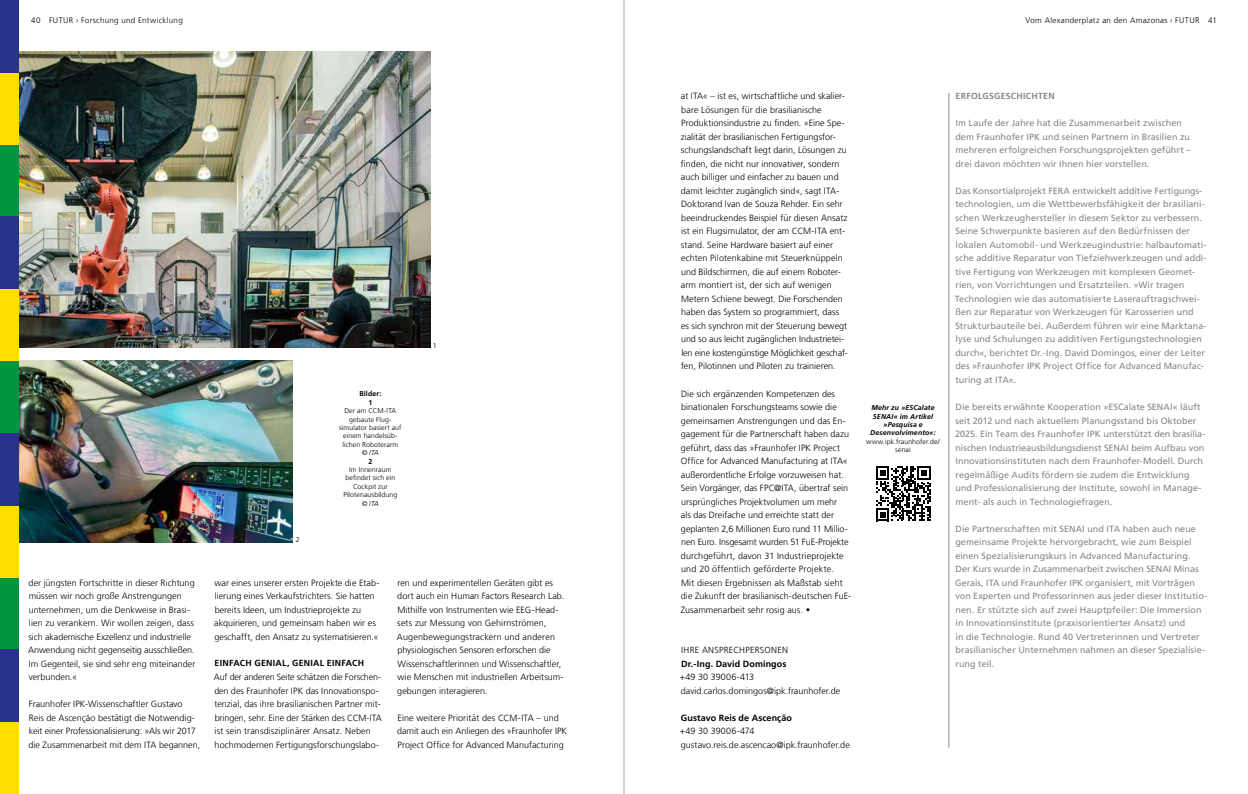
<style>
.page{position:relative;width:1248px;height:794px;background:#fff}
.page>*{position:absolute;margin:0;border:0;box-sizing:border-box;transform-origin:0 0}
.t1{font:300 9px/13.5px "Frutiger LT Com";letter-spacing:.005em;color:#000}
.t2{font:9px/13.5px "Frutiger LT Com";letter-spacing:.005em;color:#878787}
.t3{font:700 9px "Frutiger LT Com";letter-spacing:.01em;color:#000}
.t4{font:700 8.8px "Frutiger LT Com";letter-spacing:.03em;color:#000}
.t5{font:300 8.8px "Frutiger LT Com";letter-spacing:.03em;color:#000}
.t6{font:700 8.8px "Frutiger LT Com";letter-spacing:.025em;color:#878787}
.t7{font:300 8px "Frutiger LT Com";letter-spacing:.04em;color:#000}
.t8{font:300 7px/8.4px "Frutiger LT Com";letter-spacing:.01em;color:#000;text-align:center}
.t9{font:italic 700 7px/8.4px "Frutiger LT Com";letter-spacing:.015em;color:#000;text-align:center}
.t10{font:700 7px/8.4px "Frutiger LT Com";letter-spacing:.02em;color:#000;text-align:center}
.t11{font:italic 300 7px "Frutiger LT Com";letter-spacing:-.005em;color:#000}
</style>
<div class="page">
<hr style="left:948px;top:93px;width:1px;height:654px;background:#878787">
<svg style="left:876px;top:466px;width:54px;height:55px"></svg>
<img style="left:18px;top:361px;width:275px;height:181px">
<img style="left:18px;top:51px;width:412px;height:297px">
<div style="left:0;top:144px;width:18px;height:72px;background:#009641"></div>
<div style="left:0;top:72px;width:18px;height:72px;background:#fd0"></div>
<div style="left:0;top:0;width:18px;height:72px;background:#28348b"></div>
<div style="left:0;top:361px;width:18px;height:72px;background:#009641"></div>
<div style="left:0;top:289px;width:18px;height:72px;background:#fd0"></div>
<div style="left:0;top:216px;width:18px;height:73px;background:#28348b"></div>
<div style="left:0;top:577px;width:18px;height:72px;background:#009641"></div>
<div style="left:0;top:505px;width:18px;height:72px;background:#fd0"></div>
<div style="left:0;top:433px;width:18px;height:72px;background:#28348b"></div>
<div style="left:0;top:722px;width:18px;height:72px;background:#fd0"></div>
<div style="left:0;top:649px;width:18px;height:73px;background:#28348b"></div>
<hr style="left:623px;top:0;width:1px;height:794px;background:#c6c6c6">
<p class="t7" style="left:31px;top:16px;width:153px">40 FUTUR › Forschung und Entwicklung</p>
<p class="t7" style="left:1025px;top:16px;width:193px">Vom Alexanderplatz an den Amazonas ‹ FUTUR 41</p>
<p class="t8" style="left:433px;top:341px;width:5px">1</p>
<p class="t8" style="left:295px;top:535px;width:5px">2</p>
<p class="t10" style="left:359px;top:390px;width:23px">Bilder:<br>1</p>
<p class="t8" style="left:339px;top:406px;width:64px">Der am CCM-ITA gebaute Flug&shy;simulator basiert auf einem handelsüb&shy;lichen Roboterarm</p>
<p class="t11" style="left:362px;top:448px;width:19px">© ITA</p>
<p class="t10" style="left:368px;top:457px;width:5px">2</p>
<p class="t8" style="left:343px;top:465px;width:55px">Im Innenraum befindet sich ein<br>Cockpit zur<br>Pilotenausbildung</p>
<p class="t11" style="left:362px;top:499px;width:19px">© ITA</p>
<p class="t1" style="left:28px;top:576px;width:169px">der jüngsten Fortschritte in dieser Richtung müssen wir noch große Anstrengungen unternehmen, um die Denkweise in Brasi&shy;lien zu verankern. Wir wollen zeigen, dass sich akademische Exzellenz und industrielle Anwendung nicht gegenseitig ausschließen.<br>Im Gegenteil, sie sind sehr eng miteinander verbunden.«</p>
<p class="t1" style="left:29px;top:697px;width:173px">Fraunhofer IPK-Wissenschaftler Gustavo<br>Reis de Ascenção bestätigt die Notwendig&shy;keit einer Professionalisierung: »Als wir 2017 die Zusammenarbeit mit dem ITA begannen,</p>
<p class="t1" style="left:214px;top:576px;width:166px">war eines unserer ersten Projekte die Etab&shy;lierung eines Verkaufstrichters. Sie hatten bereits Ideen, um Industrieprojekte zu akquirieren, und gemeinsam haben wir es geschafft, den Ansatz zu systematisieren.«</p>
<p class="t4" style="left:215px;top:657px;width:151px">EINFACH GENIAL, GENIAL EINFACH</p>
<p class="t1" style="left:214px;top:670px;width:169px">Auf der anderen Seite schätzen die Forschen&shy;den des Fraunhofer IPK das Innovationspo&shy;tenzial, das ihre brasilianischen Partner mit&shy;bringen, sehr. Eine der Stärken des CCM-ITA ist sein transdisziplinärer Ansatz. Neben hochmodernen Fertigungsforschungslabo-</p>
<p class="t1" style="left:397px;top:576px;width:169px">ren und experimentellen Geräten gibt es dort auch ein Human Factors Research Lab.<br>Mithilfe von Instrumenten wie EEG-Head&shy;sets zur Messung von Gehirnströmen, Augenbewegungstrackern und anderen physiologischen Sensoren erforschen die Wissenschaftlerinnen und Wissenschaftler, wie Menschen mit industriellen Arbeitsum&shy;gebungen interagieren.</p>
<p class="t1" style="left:397px;top:711px;width:171px">Eine weitere Priorität des CCM-ITA – und damit auch ein Anliegen des »Fraunhofer IPK<br>Project Office for Advanced Manufacturing</p>
<p class="t1" style="left:680px;top:90px;width:168px">at ITA« – ist es, wirtschaftliche und skalier&shy;bare Lösungen für die brasilianische Produktionsindustrie zu finden. »Eine Spe&shy;zialität der brasilianischen Fertigungsfor&shy;schungslandschaft liegt darin, Lösungen zu finden, die nicht nur innovativer, sondern auch billiger und einfacher zu bauen und damit leichter zugänglich sind«, sagt ITA-Doktorand Ivan de Souza Rehder. Ein sehr beeindruckendes Beispiel für diesen Ansatz ist ein Flugsimulator, der am CCM-ITA ent&shy;stand. Seine Hardware basiert auf einer echten Pilotenkabine mit Steuerknüppeln und Bildschirmen, die auf einem Roboter&shy;arm montiert ist, der sich auf wenigen Metern Schiene bewegt. Die Forschenden haben das System so programmiert, dass es sich synchron mit der Steuerung bewegt und so aus leicht zugänglichen Industrietei&shy;len eine kostengünstige Möglichkeit geschaf&shy;fen, Pilotinnen und Piloten zu trainieren.</p>
<p class="t1" style="left:680px;top:387px;width:172px">Die sich ergänzenden Kompetenzen des binationalen Forschungsteams sowie die gemeinsamen Anstrengungen und das En&shy;gagement für die Partnerschaft haben dazu geführt, dass das »Fraunhofer IPK Project Office for Advanced Manufacturing at ITA« außerordentliche Erfolge vorzuweisen hat.<br>Sein Vorgänger, das FPC@ITA, übertraf sein ursprüngliches Projektvolumen um mehr<br>als das Dreifache und erreichte statt der geplanten 2,6 Millionen Euro rund 11 Millio&shy;nen Euro. Insgesamt wurden 51 FuE-Projekte durchgeführt, davon 31 Industrieprojekte und 20 öffentlich geförderte Projekte.<br>Mit diesen Ergebnissen als Maßstab sieht die Zukunft der brasilianisch-deutschen FuE-Zusammenarbeit sehr rosig aus.</p>
<p class="t5" style="left:681px;top:645px;width:108px">IHRE ANSPRECHPERSONEN</p>
<p class="t3" style="left:681px;top:658px;width:107px">Dr.-Ing. David Domingos</p>
<p class="t1" style="left:680px;top:670px;width:162px">+49 30 39006-413 david.carlos.domingos@ipk.fraunhofer.de</p>
<p class="t3" style="left:681px;top:712px;width:113px">Gustavo Reis de Ascenção</p>
<p class="t1" style="left:680px;top:724px;width:171px">+49 30 39006-474 gustavo.reis.de.ascencao@ipk.fraunhofer.de</p>
<p class="t9" style="left:870px;top:403px;width:67px">Mehr zu »ESCalate<br>SENAI« im Artikel »Pesquisa e<br>Desenvolvimento«:</p>
<p class="t8" style="left:866px;top:437px;width:75px">www.ipk.fraunhofer.de/ senai</p>
<p class="t6" style="left:955px;top:91px;width:101px">ERFOLGSGESCHICHTEN</p>
<p class="t2" style="left:955px;top:117px;width:237px">Im Laufe der Jahre hat die Zusammenarbeit zwischen dem Fraunhofer IPK und seinen Partnern in Brasilien zu mehreren erfolgreichen Forschungsprojekten geführt – drei davon möchten wir Ihnen hier vorstellen.</p>
<p class="t2" style="left:954px;top:184px;width:253px">Das Konsortialprojekt FERA entwickelt additive Fertigungs&shy;technologien, um die Wettbewerbsfähigkeit der brasiliani&shy;schen Werkzeughersteller in diesem Sektor zu verbessern.<br>Seine Schwerpunkte basieren auf den Bedürfnissen der lokalen Automobil- und Werkzeugindustrie: halbautomati&shy;sche additive Reparatur von Tiefziehwerkzeugen und addi&shy;tive Fertigung von Werkzeugen mit komplexen Geomet&shy;rien, von Vorrichtungen und Ersatzteilen. »Wir tragen Technologien wie das automatisierte Laserauftragschwei&shy;ßen zur Reparatur von Werkzeugen für Karosserien und Strukturbauteile bei. Außerdem führen wir eine Marktana&shy;lyse und Schulungen zu additiven Fertigungstechnologien durch«, berichtet Dr.-Ing. David Domingos, einer der Leiter des »Fraunhofer IPK Project Office for Advanced Manufac&shy;turing at ITA«.</p>
<p class="t2" style="left:954px;top:400px;width:252px">Die bereits erwähnte Kooperation »ESCalate SENAI« läuft seit 2012 und nach aktuellem Planungsstand bis Oktober 2025. Ein Team des Fraunhofer IPK unterstützt den brasilia&shy;nischen Industrieausbildungsdienst SENAI beim Aufbau von Innovationsinstituten nach dem Fraunhofer-Modell. Durch regelmäßige Audits fördern sie zudem die Entwicklung und Professionalisierung der Institute, sowohl in Manage&shy;ment- als auch in Technologiefragen.</p>
<p class="t2" style="left:955px;top:522px;width:254px">Die Partnerschaften mit SENAI und ITA haben auch neue gemeinsame Projekte hervorgebracht, wie zum Beispiel einen Spezialisierungskurs in Advanced Manufacturing.<br>Der Kurs wurde in Zusammenarbeit zwischen SENAI Minas Gerais, ITA und Fraunhofer IPK organisiert, mit Vorträgen von Experten und Professorinnen aus jeder dieser Institutio&shy;nen. Er stützte sich auf zwei Hauptpfeiler: Die Immersion in Innovationsinstitute (praxisorientierter Ansatz) und<br>in die Technologie. Rund 40 Vertreterinnen und Vertreter brasilianischer Unternehmen nahmen an dieser Spezialisie&shy;rung teil.</p>
</div>
